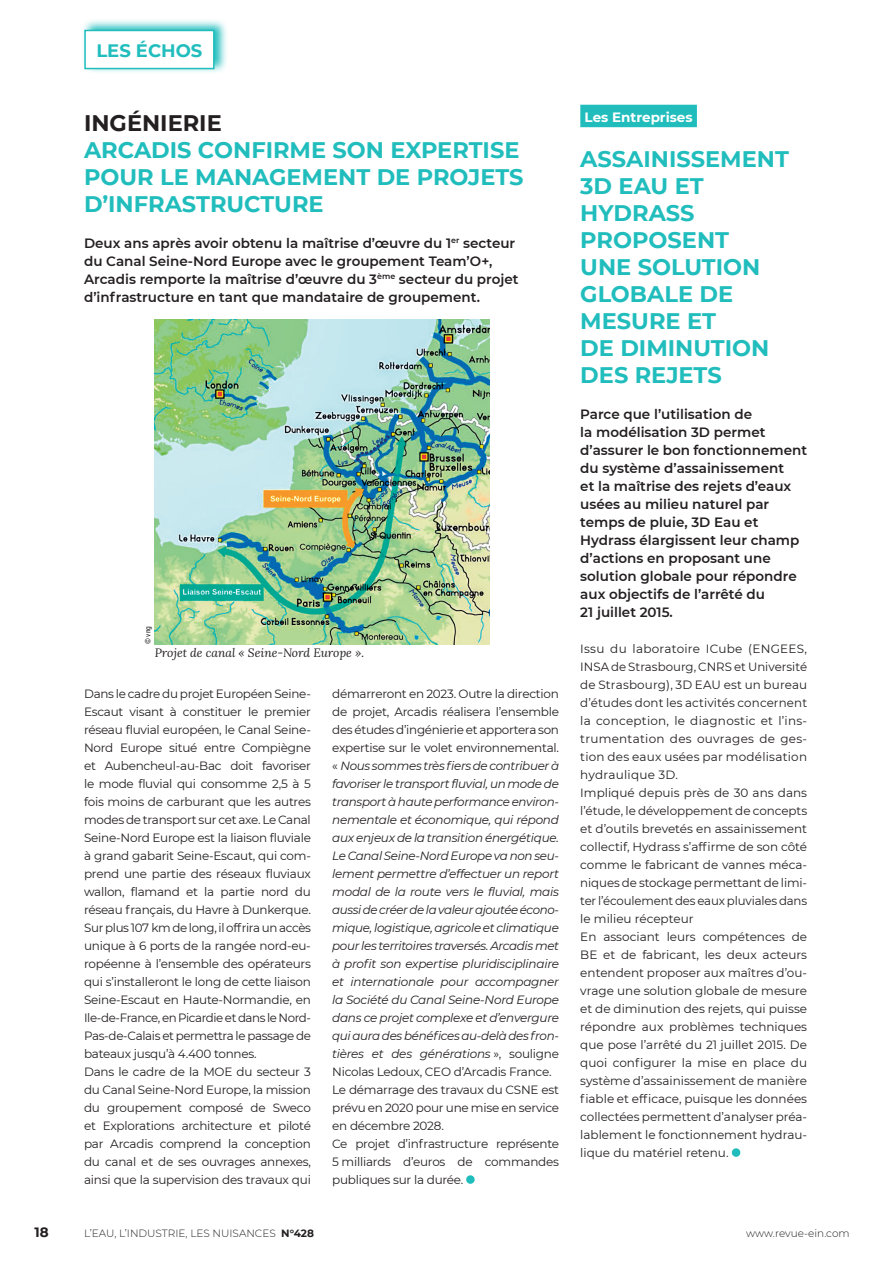
<style>
.page{position:relative;width:895px;height:1261px;background:#fff}
.page>*{position:absolute;margin:0;border:0;box-sizing:border-box;transform-origin:0 0}
.t1{font:700 22.5px/27px "Montserrat";color:#21bdbd}
.t2{font:700 22.5px "Montserrat";color:#231f20}
.t3{font:700 18px "Montserrat";color:#21bdbd}
.t4{font:600 13.5px/18px "Montserrat";color:#231f20}
.t5{font:700 13.5px "Montserrat";color:#fff}
.t6{font:700 13.5px "Montserrat";color:#231f20}
.t7{font:italic 12px/18px "Montserrat";letter-spacing:-.025em;color:#231f20}
.t8{font:12px/18px "Montserrat";letter-spacing:-.02em;color:#231f20}
.t9{font:12px/18px "Montserrat";color:#231f20}
.t10{font:italic 12px "Lora";color:#231f20}
.t11{font:300 10.5px "Montserrat";color:#231f20}
.t12{font:7.5px "Roboto Condensed";color:#231f20}
.s1{font-style:normal}
.s2{font-weight:700}
</style>
<div class="page">
<svg style="left:83px;top:20px;width:143px;height:52px;background:#b1e7e7"></svg>
<div style="left:85px;top:30px;width:129px;height:39px;background:#fff"></div>
<div style="left:84px;top:30px;width:131px;height:39px;border:2px solid #21bdbd"></div>
<div style="left:580px;top:105px;width:117px;height:22px;background:#21bdbd"></div>
<div style="left:732px;top:1148px;width:8px;height:9px;background:#21bdbd;border-radius:50%"></div>
<div style="left:466px;top:1175px;width:9px;height:9px;background:#21bdbd;border-radius:50%"></div>
<img style="left:154px;top:319px;width:335px;height:325px">
<h2 class="t3" style="left:96px;top:38px;width:107px">LES ÉCHOS</h2>
<h1 class="t2" style="left:84px;top:107px;width:139px">INGÉNIERIE</h1>
<h1 class="t1" style="left:84px;top:135px;width:441px">ARCADIS CONFIRME SON EXPERTISE<br>POUR LE MANAGEMENT DE PROJETS<br>D’INFRASTRUCTURE</h1>
<p class="t4" style="left:84px;top:233px;width:436px">Deux ans après avoir obtenu la maîtrise d’œuvre du 1<sup>er</sup> secteur du Canal Seine-Nord Europe avec le groupement Team’O+, Arcadis remporte la maîtrise d’œuvre du 3<sup>ème</sup> secteur du projet d’infrastructure en tant que mandataire de groupement.</p>
<p class="t12" style="left:142px;top:644px;width:20px;rotate:-90deg">© vng</p>
<p class="t10" style="left:155px;top:644px;width:211px">Projet de canal « Seine-Nord Europe ».</p>
<p class="t8" style="left:84px;top:684px;width:228px">Dans le cadre du projet Européen Seine-Escaut visant à constituer le premier réseau fluvial européen, le Canal Seine-Nord Europe situé entre Compiègne et Aubencheul-au-Bac doit favoriser le mode fluvial qui consomme 2,5 à 5 fois moins de carburant que les autres modes de transport sur cet axe. Le Canal Seine-Nord Europe est la liaison fluviale à grand gabarit Seine-Escaut, qui com&shy;prend une partie des réseaux fluviaux wallon, flamand et la partie nord du réseau français, du Havre à Dunkerque.<br>Sur plus 107 km de long, il offrira un accès unique à 6 ports de la rangée nord-eu&shy;ropéenne à l’ensemble des opérateurs qui s’installeront le long de cette liaison Seine-Escaut en Haute-Normandie, en Ile-de-France, en Picardie et dans le Nord-Pas-de-Calais et permettra le passage de bateaux jusqu’à 4.400 tonnes.<br>Dans le cadre de la MOE du secteur 3 du Canal Seine-Nord Europe, la mission du groupement composé de Sweco et Explorations architecture et piloté par Arcadis comprend la conception du canal et de ses ouvrages annexes, ainsi que la supervision des travaux qui</p>
<p class="t7" style="left:332px;top:684px;width:228px"><span class="s1">démarreront en 2023. Outre la direction de projet, Arcadis réalisera l’ensemble des études d’ingénierie et apportera son expertise sur le volet environnemental. «</span> Nous sommes très fiers de contribuer à favoriser le transport fluvial, un mode de transport à haute performance environ&shy;nementale et économique, qui répond aux enjeux de la transition énergétique.<br>Le Canal Seine-Nord Europe va non seu&shy;lement permettre d’effectuer un report modal de la route vers le fluvial, mais aussi de créer de la valeur ajoutée écono&shy;mique, logistique, agricole et climatique pour les territoires traversés. Arcadis met à profit son expertise pluridisciplinaire et internationale pour accompagner la Société du Canal Seine-Nord Europe dans ce projet complexe et d’envergure qui aura des bénéfices au-delà des fron&shy;tières et des générations <span class="s1">», souligne Nicolas Ledoux, CEO d’Arcadis France.<br>Le démarrage des travaux du CSNE est prévu en 2020 pour une mise en service en décembre 2028.<br>Ce projet d’infrastructure représente 5 milliards d’euros de commandes publiques sur la durée.</span></p>
<p class="t5" style="left:584px;top:107px;width:110px">Les Entreprises</p>
<h1 class="t1" style="left:580px;top:144px;width:210px">ASSAINISSEMENT<br>3D EAU ET<br>HYDRASS<br>PROPOSENT<br>UNE SOLUTION<br>GLOBALE DE<br>MESURE ET<br>DE DIMINUTION<br>DES REJETS</h1>
<p class="t4" style="left:580px;top:404px;width:228px">Parce que l’utilisation de<br>la modélisation 3D permet d’assurer le bon fonctionnement du système d’assainissement<br>et la maîtrise des rejets d’eaux usées au milieu naturel par temps de pluie, 3D Eau et<br>Hydrass élargissent leur champ d’actions en proposant une solution globale pour répondre aux objectifs de l’arrêté du<br>21 juillet 2015.</p>
<p class="t9" style="left:580px;top:639px;width:228px">Issu du laboratoire ICube (ENGEES, INSA de Strasbourg, CNRS et Université de Strasbourg), 3D EAU est un bureau d’études dont les activités concernent la conception, le diagnostic et l’ins&shy;trumentation des ouvrages de ges&shy;tion des eaux usées par modélisation hydraulique 3D.<br>Impliqué depuis près de 30 ans dans l’étude, le développement de concepts et d’outils brevetés en assainissement collectif, Hydrass s’affirme de son côté comme le fabricant de vannes méca&shy;niques de stockage permettant de limi&shy;ter l’écoulement des eaux pluviales dans le milieu récepteur<br>En associant leurs compétences de BE et de fabricant, les deux acteurs entendent proposer aux maîtres d’ou&shy;vrage une solution globale de mesure et de diminution des rejets, qui puisse répondre aux problèmes techniques que pose l’arrêté du 21 juillet 2015. De quoi configurer la mise en place du système d’assainissement de manière fiable et efficace, puisque les données collectées permettent d’analyser préa&shy;lablement le fonctionnement hydrau&shy;lique du matériel retenu.</p>
<p class="t6" style="left:34px;top:1223px;width:16px">18</p>
<p class="t11" style="left:84px;top:1226px;width:231px">L’EAU, L’INDUSTRIE, LES NUISANCES <span class="s2">N°428</span></p>
<p class="t11" style="left:746px;top:1226px;width:105px">www.revue-ein.com</p>
</div>
